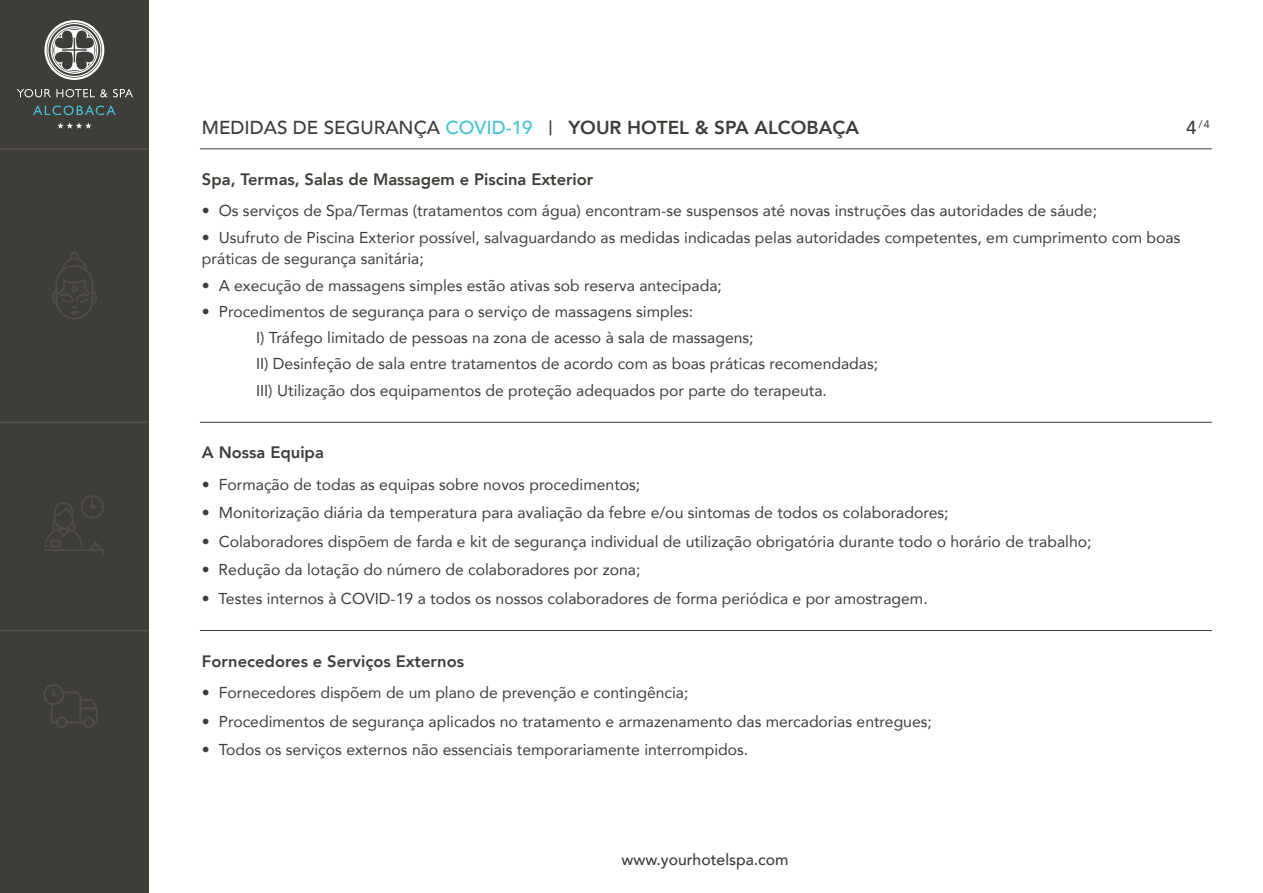
<style>
.page{position:relative;width:1263px;height:893px;background:#fff}
.page>*{position:absolute;margin:0;border:0;box-sizing:border-box;transform-origin:0 0}
.t1{font:800 18.75px "Avenir";color:#3f3d38}
.t2{font:800 16.5px "Avenir";color:#3f3d38}
.t3{font:15.75px/26.2px "Avenir";color:#3f3d38}
.t4{font:500 15.75px "Avenir";color:#3f3d38}
.t5{font:10.95px "Avenir";color:#3f3d38}
.s1{font-weight:500}
.s2{font-weight:500;color:#44c2d3}
.s3{font-weight:500;font-size:19.5px}
.s4{font-weight:500;font-size:18.75px}
</style>
<div class="page">
<div style="left:0;top:0;width:149px;height:893px;background:#3f3d38"></div>
<hr style="left:200px;top:148px;width:1012px;height:1px;background:#3f3d38">
<svg style="left:44px;top:20px;width:60px;height:60px"></svg>
<svg style="left:17px;top:89px;width:116px;height:8px"></svg>
<svg style="left:33px;top:106px;width:83px;height:9px"></svg>
<svg style="left:57px;top:122px;width:35px;height:7px"></svg>
<hr style="left:0;top:630px;width:149px;height:1px;background:#53514a">
<hr style="left:0;top:421px;width:149px;height:2px;background:#53514a">
<hr style="left:0;top:148px;width:149px;height:2px;background:#53514a">
<hr style="left:200px;top:422px;width:1012px;height:1px;background:#3f3d38">
<hr style="left:200px;top:630px;width:1012px;height:1px;background:#3f3d38">
<svg style="left:43px;top:684px;width:55px;height:44px"></svg>
<svg style="left:45px;top:495px;width:59px;height:59px"></svg>
<svg style="left:52px;top:252px;width:45px;height:67px"></svg>
<p class="t1" style="left:202px;top:113px;width:658px"><span class="s1">MEDIDAS DE SEGURANÇA</span> <span class="s2">COVID-19</span> <span class="s3">|</span> YOUR HOTEL &amp; SPA ALCOBAÇA</p>
<p class="t5" style="left:1186px;top:115px;width:25px"><span class="s4">4</span>/4</p>
<p class="t2" style="left:202px;top:166px;width:393px">Spa, Termas, Salas de Massagem e Piscina Exterior</p>
<p class="t3" style="left:202px;top:197px;width:896px">• Os serviços de Spa/Termas (tratamentos com água) encontram-se suspensos até novas instruções das autoridades de sáude;</p>
<p class="t3" style="left:202px;top:226px;width:980px;line-height:21.8px">• Usufruto de Piscina Exterior possível, salvaguardando as medidas indicadas pelas autoridades competentes, em cumprimento com boas práticas de segurança sanitária;</p>
<p class="t3" style="left:202px;top:272px;width:521px">• A execução de massagens simples estão ativas sob reserva antecipada;</p>
<p class="t3" style="left:256px;top:298px;width:624px;text-indent:-54px">• Procedimentos de segurança para o serviço de massagens simples:<br>I) Tráfego limitado de pessoas na zona de acesso à sala de massagens;<br>II) Desinfeção de sala entre tratamentos de acordo com as boas práticas recomendadas; III) Utilização dos equipamentos de proteção adequados por parte do terapeuta.</p>
<p class="t2" style="left:202px;top:440px;width:123px">A Nossa Equipa</p>
<p class="t3" style="left:202px;top:471px;width:440px">• Formação de todas as equipas sobre novos procedimentos;</p>
<p class="t3" style="left:202px;top:499px;width:748px">• Monitorização diária da temperatura para avaliação da febre e/ou sintomas de todos os colaboradores;</p>
<p class="t3" style="left:202px;top:528px;width:891px">• Colaboradores dispõem de farda e kit de segurança individual de utilização obrigatória durante todo o horário de trabalho;</p>
<p class="t3" style="left:202px;top:556px;width:440px">• Redução da lotação do número de colaboradores por zona;</p>
<p class="t3" style="left:202px;top:585px;width:727px">• Testes internos à COVID-19 a todos os nossos colaboradores de forma periódica e por amostragem.</p>
<p class="t2" style="left:202px;top:648px;width:264px">Fornecedores e Serviços Externos</p>
<p class="t3" style="left:202px;top:679px;width:488px">• Fornecedores dispõem de um plano de prevenção e contingência;</p>
<p class="t3" style="left:202px;top:708px;width:731px">• Procedimentos de segurança aplicados no tratamento e armazenamento das mercadorias entregues;</p>
<p class="t3" style="left:202px;top:736px;width:548px">• Todos os serviços externos não essenciais temporariamente interrompidos.</p>
<p class="t4" style="left:621px;top:846px;width:169px">www.yourhotelspa.com</p>
</div>
